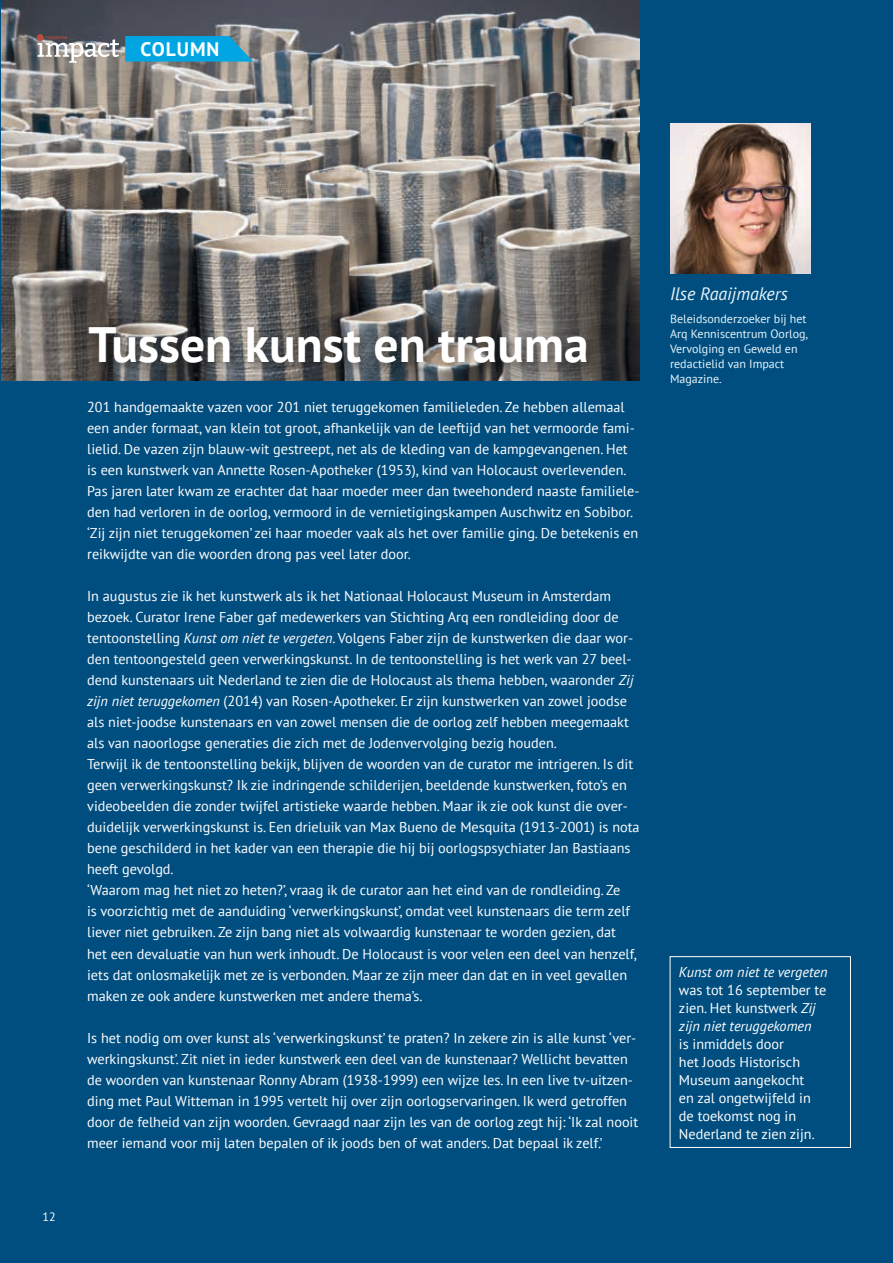
<style>
.page{position:relative;width:893px;height:1263px;background:#004e80}
.page>*{position:absolute;margin:0;border:0;box-sizing:border-box;transform-origin:0 0}
.t1{font:700 49.5px "PT Sans";color:#fff}
.t2{font:700 19.5px "PT Sans";color:#fff}
.t3{font:italic 18px "PT Sans";color:#e8f5fa}
.t4{font:14.25px/21px "PT Sans";color:#fff}
.t5{font:italic 14.25px "PT Sans";color:#fff}
.t6{font:12px/15px "PT Sans";color:#e8f5fa}
.t7{font:12px "PT Sans";color:#fff}
.s1{font-style:italic}
</style>
<div class="page">
<img style="left:1px;top:0;width:639px;height:381px">
<svg style="left:125px;top:36px;width:128px;height:26px;background:#10a2d8"></svg>
<svg style="left:37px;top:35px;width:82px;height:28px;background:#9b9898"></svg>
<img style="left:670px;top:123px;width:140px;height:151px">
<div style="left:85px;top:323px;width:513px;height:51px;background:#1d1d1b;opacity:.5"></div>
<div style="left:670px;top:956px;width:181px;height:192px;border:1px solid #fff"></div>
<h2 class="t2" style="left:141px;top:36px;width:78px">COLUMN</h2>
<p class="t7" style="left:43px;top:1209px;width:15px">12</p>
<h1 class="t1" style="left:89px;top:312px;width:502px">Tussen kunst en trauma</h1>
<p class="t4" style="left:87px;top:396px;width:554px">201 handgemaakte vazen voor 201 niet teruggekomen familieleden. Ze hebben allemaal een ander formaat, van klein tot groot, afhankelijk van de leeftijd van het vermoorde fami&shy;lielid. De vazen zijn blauw-wit gestreept, net als de kleding van de kampgevangenen. Het is een kunstwerk van Annette Rosen-Apotheker (1953), kind van Holocaust overlevenden.<br>Pas jaren later kwam ze erachter dat haar moeder meer dan tweehonderd naaste familiele&shy;den had verloren in de oorlog, vermoord in de vernietigingskampen Auschwitz en Sobibor. ‘Zij zijn niet teruggekomen’ zei haar moeder vaak als het over familie ging. De betekenis en reikwijdte van die woorden drong pas veel later door.</p>
<p class="t4" style="left:87px;top:585px;width:554px">I n augustus zie ik het kunstwerk als ik het Nationaal Holocaust Museum in Amsterdam bezoek. Curator I rene Faber gaf medewerkers van Stichting Arq een rondleiding door de tentoonstelling <span class="s1">Kunst om niet te vergeten</span>. Volgens Faber zijn de kunstwerken die daar wor&shy;den tentoongesteld geen verwerkingskunst. In de tentoonstelling is het werk van 27 beel&shy;dend kunstenaars uit Nederland te zien die de Holocaust als thema hebben, waaronder <span class="s1">Zij zijn niet teruggekomen</span> (2014) van Rosen-Apotheker. Er zijn kunstwerken van zowel joodse als niet-joodse kunstenaars en van zowel mensen die de oorlog zelf hebben meegemaakt als van naoorlogse generaties die zich met de Jodenvervolging bezig houden.<br>Terwijl ik de tentoonstelling bekijk, blijven de woorden van de curator me intrigeren. I s dit geen verwerkingskunst? Ik zie indringende schilderijen, beeldende kunstwerken, foto’s en videobeelden die zonder twijfel artistieke waarde hebben. Maar ik zie ook kunst die over&shy;duidelijk verwerkingskunst is. Een drieluik van Max Bueno de Mesquita (1913-2001) is nota bene geschilderd in het kader van een therapie die hij bij oorlogspsychiater Jan Bastiaans heeft gevolgd.<br>‘Waarom mag het niet zo heten?’, vraag ik de curator aan het eind van de rondleiding. Ze<br>is voorzichtig met de aanduiding ‘verwerkingskunst’, omdat veel kunstenaars die term zelf liever niet gebruiken. Ze zijn bang niet als volwaardig kunstenaar te worden gezien, dat<br>het een devaluatie van hun werk inhoudt. De Holocaust is voor velen een deel van henzelf, iets dat onlosmakelijk met ze is verbonden. Maar ze zijn meer dan dat en in veel gevallen maken ze ook andere kunstwerken met andere thema’s.</p>
<p class="t4" style="left:87px;top:1027px;width:553px">Is het nodig om over kunst als ‘verwerkingskunst’ te praten? In zekere zin is alle kunst ‘ver&shy;werkingskunst’. Zit niet in ieder kunstwerk een deel van de kunstenaar? Wellicht bevatten de woorden van kunstenaar Ronny Abram (1938-1999) een wijze les. In een live tv-uitzen&shy;ding met Paul Witteman in 1995 vertelt hij over zijn oorlogservaringen. Ik werd getroffen door de felheid van zijn woorden. Gevraagd naar zijn les van de oorlog zegt hij: ‘I k zal nooit meer iemand voor mij laten bepalen of ik joods ben of wat anders. Dat bepaal ik zelf.’</p>
<p class="t3" style="left:670px;top:282px;width:119px">Ilse Raaijmakers</p>
<p class="t6" style="left:670px;top:311px;width:140px">Beleidsonderzoeker bij het<br>Arq Kenniscentrum Oorlog,<br>Vervolging en Geweld en redactielid van I mpact<br>Magazine.</p>
<p class="t5" style="left:679px;top:962px;width:150px">Kunst om niet te vergeten</p>
<p class="t4" style="left:679px;top:980px;width:149px;line-height:18px">was tot 16 september te zien. Het kunstwerk <span class="s1">Zij zijn niet teruggekomen</span></p>
<p class="t4" style="left:679px;top:1034px;width:137px;line-height:18px">is inmiddels door<br>het Joods Historisch<br>Museum aangekocht en zal ongetwijfeld in de toekomst nog in<br>Nederland te zien zijn.</p>
</div>
